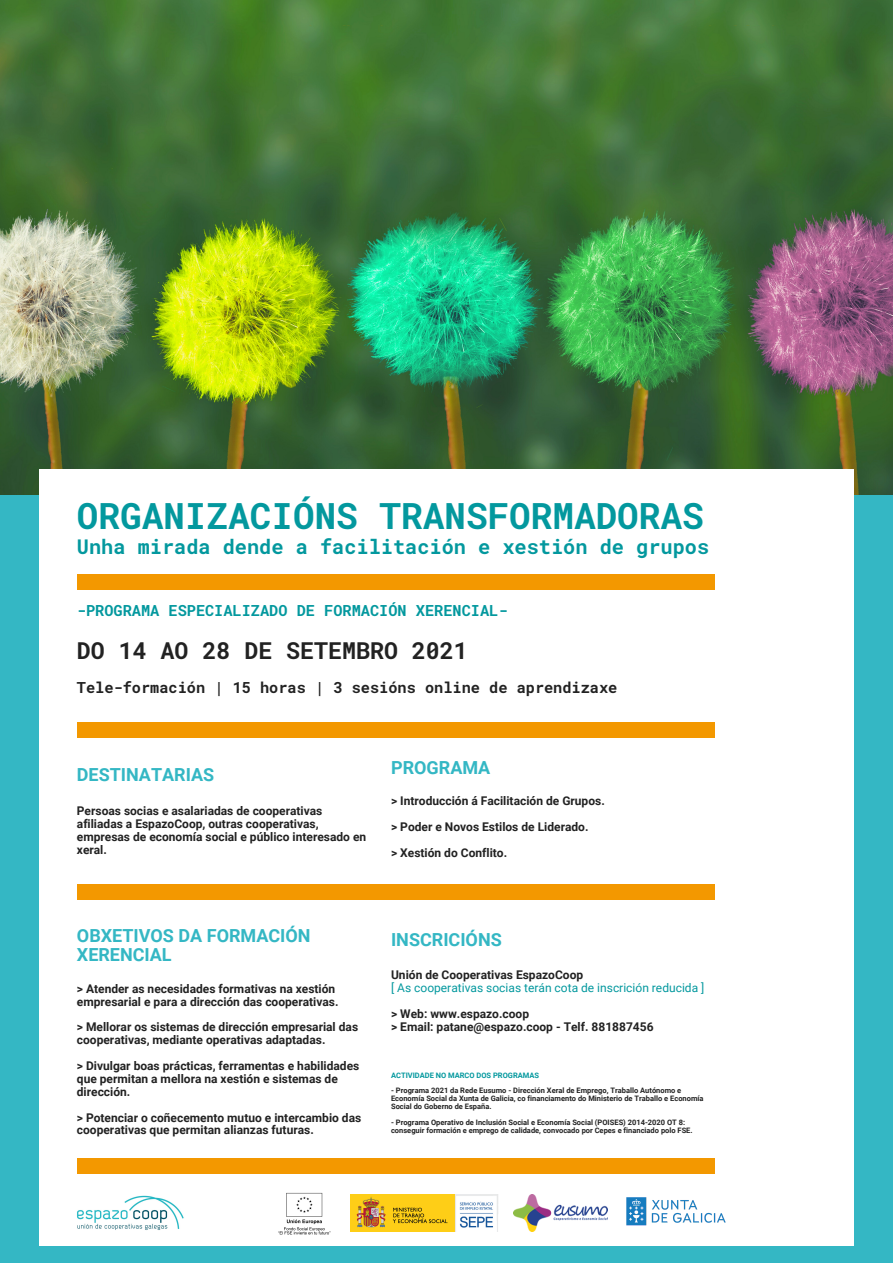
<style>
.page{position:relative;width:893px;height:1263px;background:#34b7c4}
.page>*{position:absolute;margin:0;border:0;box-sizing:border-box;transform-origin:0 0}
.t1{font:700 36px "Roboto Mono";color:#03989e}
.t2{font:700 23.25px "Roboto Mono";color:#222}
.t3{font:700 20.25px "Roboto Mono";color:#03989e}
.t4{font:700 18px/19.3px "Roboto";color:#34b7c4}
.t5{font:700 15.3px "Roboto Mono";color:#222}
.t6{font:700 15.3px "Roboto Mono";color:#03989e}
.t7{font:700 12px/12.9px "Roboto";color:#222}
.t8{font:12px "Roboto";color:#03989e}
.t9{font:700 7.5px/7.9px "Roboto";color:#222}
.t10{font:700 7.5px "Roboto";color:#03989e}
</style>
<div class="page">
<img style="left:0;top:0;width:893px;height:494px">
<div style="left:40px;top:469px;width:813px;height:777px;background:#fff"></div>
<div style="left:77px;top:574px;width:637px;height:15px;background:#f39800"></div>
<img style="left:77px;top:1195px;width:107px;height:35px">
<img style="left:513px;top:1194px;width:94px;height:38px">
<div style="left:77px;top:1158px;width:637px;height:16px;background:#f39800"></div>
<div style="left:77px;top:722px;width:637px;height:16px;background:#f39800"></div>
<img style="left:351px;top:1194px;width:147px;height:38px">
<img style="left:278px;top:1192px;width:53px;height:43px">
<img style="left:626px;top:1197px;width:100px;height:29px">
<div style="left:77px;top:884px;width:637px;height:15px;background:#f39800"></div>
<p class="t1" style="left:77px;top:492px;width:628px">ORGANIZACIÓNS TRANSFORMADORAS</p>
<p class="t3" style="left:77px;top:532px;width:634px">Unha mirada dende a facilitación e xestión de grupos</p>
<p class="t6" style="left:77px;top:600px;width:432px">-PROGRAMA ESPECIALIZADO DE FORMACIÓN XERENCIAL-</p>
<p class="t2" style="left:77px;top:634px;width:392px">DO 14 AO 28 DE SETEMBRO 2021</p>
<p class="t5" style="left:77px;top:677px;width:542px">Tele-formación | 15 horas | 3 sesións online de aprendizaxe</p>
<p class="t4" style="left:77px;top:765px;width:139px">DESTINATARIAS</p>
<p class="t7" style="left:77px;top:804px;width:291px">Persoas socias e asalariadas de cooperativas afiliadas a EspazoCoop, outras cooperativas, empresas de economía social e público interesado en xeral.</p>
<p class="t4" style="left:391px;top:758px;width:101px">PROGRAMA</p>
<p class="t7" style="left:391px;top:794px;width:215px">&gt; Introducción á Facilitación de Grupos.</p>
<p class="t7" style="left:391px;top:820px;width:199px">&gt; Poder e Novos Estilos de Liderado.</p>
<p class="t7" style="left:391px;top:846px;width:118px">&gt; Xestión do Conflito.</p>
<p class="t4" style="left:77px;top:926px;width:235px">OBXETIVOS DA FORMACIÓN<br>XERENCIAL</p>
<p class="t7" style="left:77px;top:982px;width:263px">&gt; Atender as necesidades formativas na xestión empresarial e para a dirección das cooperativas.</p>
<p class="t7" style="left:77px;top:1021px;width:283px">&gt; Mellorar os sistemas de dirección empresarial das cooperativas, mediante operativas adaptadas.</p>
<p class="t7" style="left:77px;top:1059px;width:284px">&gt; Divulgar boas prácticas, ferramentas e habilidades que permitan a mellora na xestión e sistemas de dirección.</p>
<p class="t7" style="left:77px;top:1111px;width:286px">&gt; Potenciar o coñecemento mutuo e intercambio das cooperativas que permitan alianzas futuras.</p>
<p class="t4" style="left:391px;top:930px;width:112px">INSCRICIÓNS</p>
<p class="t7" style="left:391px;top:968px;width:194px">Unión de Cooperativas EspazoCoop</p>
<p class="t8" style="left:391px;top:981px;width:315px">[ As cooperativas socias terán cota de inscrición reducida ]</p>
<p class="t7" style="left:391px;top:1007px;width:140px">&gt; Web: www.espazo.coop</p>
<p class="t7" style="left:391px;top:1020px;width:264px">&gt; Email: patane@espazo.coop - Telf. 881887456</p>
<p class="t10" style="left:391px;top:1070px;width:149px">ACTIVIDADE NO MARCO DOS PROGRAMAS</p>
<p class="t9" style="left:391px;top:1087px;width:314px">- Programa 2021 da Rede Eusumo - Dirección Xeral de Emprego, Traballo Autónomo e<br>Economía Social da Xunta de Galicia, co financiamento do Ministerio de Traballo e Economía<br>Social do Goberno de España.</p>
<p class="t9" style="left:391px;top:1118px;width:303px">- Programa Operativo de Inclusión Social e Economía Social (POISES) 2014-2020 OT 8: conseguir formación e emprego de calidade, convocado por Cepes e financiado polo FSE.</p>
</div>
